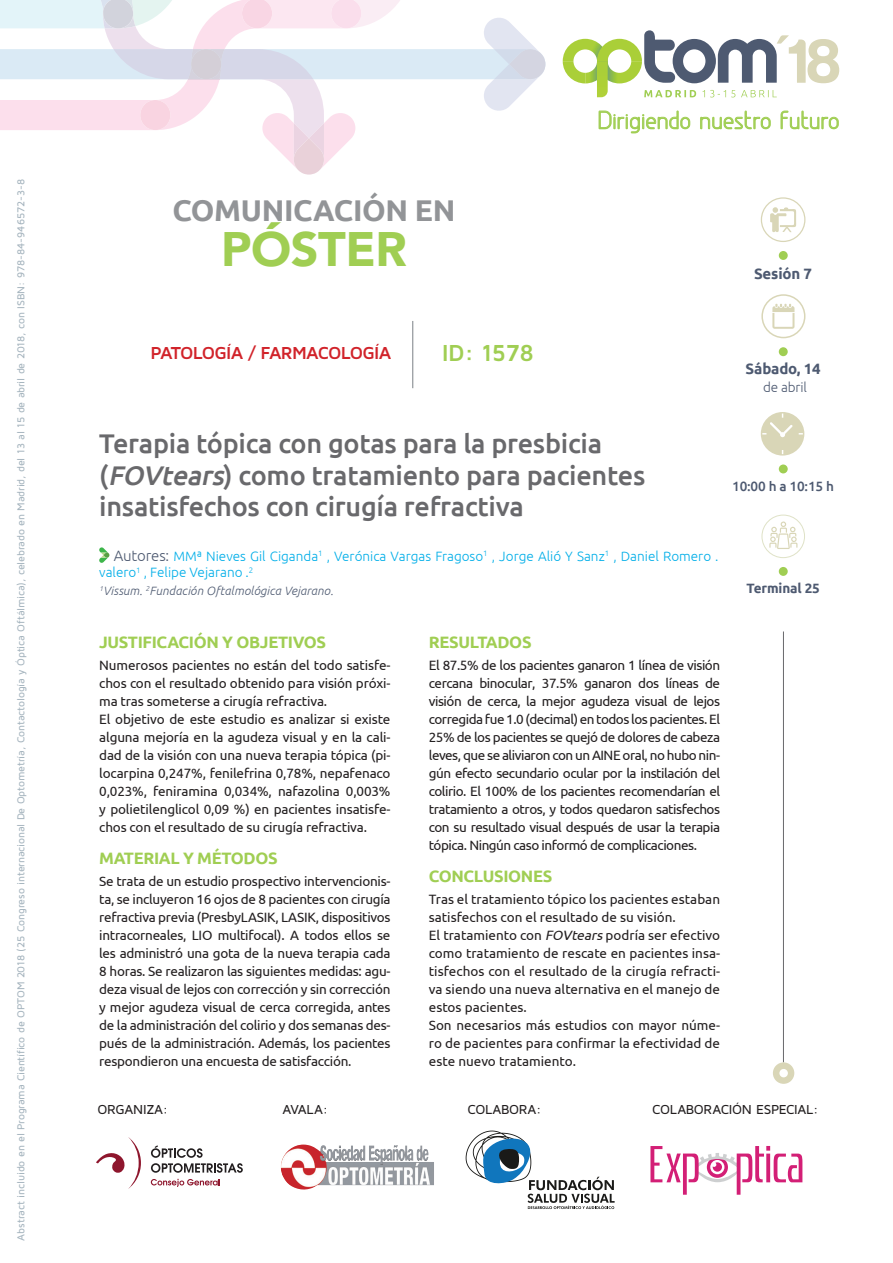
<style>
.page{position:relative;width:893px;height:1263px;background:#fff}
.page>*{position:absolute;margin:0;border:0;box-sizing:border-box;transform-origin:0 0}
.t1{font:900 48.3px "Avenir";letter-spacing:-.01em;color:#a0ce53}
.t2{font:700 30px "Ubuntu";color:#929497}
.t3{font:500 27px/31.5px "Ubuntu";letter-spacing:-.01em;color:#69696c}
.t4{font:700 24px "Maven Pro";letter-spacing:-.02em;color:#a0ce53}
.t5{font:23.4px "Greyscale Basic";color:#a0ce53}
.t6{font:700 18px "Maven Pro";letter-spacing:-.05em;color:#d1232a}
.t7{font:700 16.5px "Ubuntu";letter-spacing:-.02em;color:#a0ce53}
.t8{font:700 15px "Ubuntu";letter-spacing:-.01em;color:#4e5a71}
.t9{font:13.5px/18px "Ubuntu";letter-spacing:-.01em;color:#231f20}
.t10{font:300 13.5px/16.5px "Ubuntu";color:#00aee8}
.t11{font:500 13.5px "Maven Pro";letter-spacing:-.025em;color:#231f20}
.t12{font:500 13.5px "Ubuntu";letter-spacing:-.01em;color:#4e5a71}
.t13{font:700 13.5px "Ubuntu";letter-spacing:-.01em;color:#4e5a71}
.t14{font:300 13.5px "Ubuntu";letter-spacing:-.01em;color:#4e5a71}
.t15{font:italic 300 12px "Ubuntu";letter-spacing:.01em;color:#4e5a71}
.t16{font:500 10.5px "Maven Pro";letter-spacing:-.015em;color:#a5b4be}
.s1{font-style:italic}
.s2{font-size:15px;color:#4e5a71}
</style>
<div class="page">
<svg style="left:563px;top:30px;width:276px;height:67px"></svg>
<svg style="left:599px;top:111px;width:91px;height:22px"></svg>
<svg style="left:700px;top:111px;width:71px;height:18px"></svg>
<svg style="left:781px;top:111px;width:58px;height:18px"></svg>
<svg style="left:0;top:0;width:545px;height:175px"></svg>
<div style="left:761px;top:294px;width:44px;height:44px;border:2px solid #d9d6b7;border-radius:50%"></div>
<div style="left:779px;top:347px;width:9px;height:9px;background:#a0ce53;border-radius:50%"></div>
<div style="left:779px;top:251px;width:9px;height:9px;background:#a0ce53;border-radius:50%"></div>
<svg style="left:772px;top:304px;width:22px;height:25px"></svg>
<div style="left:779px;top:567px;width:9px;height:9px;background:#a0ce53;border-radius:50%"></div>
<div style="left:762px;top:515px;width:43px;height:43px;border:1px solid #dfe2c7;border-radius:50%"></div>
<svg style="left:769px;top:521px;width:28px;height:28px"></svg>
<div style="left:779px;top:464px;width:9px;height:9px;background:#a0ce53;border-radius:50%"></div>
<svg style="left:761px;top:412px;width:43px;height:44px"></svg>
<hr style="left:783px;top:631px;width:1px;height:431px;background:#69696c">
<svg style="left:761px;top:197px;width:44px;height:45px"></svg>
<div style="left:773px;top:1062px;width:21px;height:22px;background:#d9d6b7;border-radius:50%"></div>
<div style="left:779px;top:1069px;width:9px;height:8px;background:#fff;border-radius:50%"></div>
<hr style="left:412px;top:321px;width:1px;height:67px;background:#7a8086">
<svg style="left:151px;top:1145px;width:92px;height:28px"></svg>
<svg style="left:151px;top:1179px;width:69px;height:8px"></svg>
<svg style="left:96px;top:1137px;width:45px;height:52px"></svg>
<img style="left:281px;top:1144px;width:153px;height:46px">
<svg style="left:466px;top:1130px;width:149px;height:79px"></svg>
<svg style="left:650px;top:1146px;width:152px;height:49px"></svg>
<svg style="left:99px;top:547px;width:10px;height:16px"></svg>
<p class="t16" style="left:14px;top:1240px;width:1063px;rotate:-90deg">ABSTRACT INCLUIDO EN EL PROGRAMA CIENTÍFICO DE OPTOM 2018 (25 CONGRESO INTERNACIONAL DE OPTOMETRÍA, CONTACTOLOGÍA Y ÓPTICA OFTÁLMICA), CELEBRADO EN MADRID, DEL 13 AL 15 DE ABRIL DE 2018, CON ISBN: 978-84-946572-3-8</p>
<h2 class="t2" style="left:172px;top:192px;width:21px">comunicación</h2>
<h2 class="t2" style="left:415px;top:192px;width:42px">EN</h2>
<h1 class="t1" style="left:221px;top:208px;width:187px">PÓSTER</h1>
<h3 class="t6" style="left:150px;top:341px;width:243px">PATOLOGÍA / FARMACOLOGÍA</h3>
<h3 class="t4" style="left:442px;top:338px;width:94px">ID: 1578</h3>
<h3 class="t5" style="left:597px;top:106px;width:244px">Dirigiendo nuestro futuro</h3>
<p class="t8" style="left:754px;top:264px;width:60px">Sesión 7</p>
<p class="t8" style="left:745px;top:360px;width:77px">Sábado, 14</p>
<p class="t14" style="left:763px;top:379px;width:45px">de abril</p>
<h3 class="t3" style="left:99px;top:427px;width:548px">Terapia tópica con gotas para la presbicia (<span class="s1">FOVtears</span>) como tratamiento para pacientes insatisfechos con cirugía refractiva</h3>
<p class="t10" style="left:99px;top:547px;width:621px;text-indent:15px"><span class="s2">Autores:</span> MMª Nieves Gil Ciganda<sup>1</sup> , Verónica Vargas Fragoso<sup>1</sup> , Jorge Alió Y Sanz<sup>1</sup> , Daniel Romero . valero<sup>1</sup> , Felipe Vejarano .<sup>2</sup></p>
<p class="t15" style="left:99px;top:583px;width:236px"><sup>1</sup>Vissum. <sup>2</sup>Fundación Oftalmológica Vejarano.</p>
<p class="t7" style="left:99px;top:632px;width:228px">JUSTIFICACIÓN Y OBJETIVOS</p>
<p class="t9" style="left:99px;top:656px;width:293px">Numerosos pacientes no están del todo satisfe&shy;chos con el resultado obtenido para visión próxi&shy;ma tras someterse a cirugía refractiva.<br>El objetivo de este estudio es analizar si existe alguna mejoría en la agudeza visual y en la cali&shy;dad de la visión con una nueva terapia tópica (pi&shy;locarpina 0,247%, fenilefrina 0,78%, nepafenaco 0,023%, feniramina 0,034%, nafazolina 0,003% y polietilenglicol 0,09 %) en pacientes insatisfe&shy;chos con el resultado de su cirugía refractiva.</p>
<p class="t7" style="left:99px;top:848px;width:180px">MATERIAL Y MÉTODOS</p>
<p class="t9" style="left:99px;top:872px;width:293px;text-align:justify">Se trata de un estudio prospectivo intervencionis&shy;ta, se incluyeron 16 ojos de 8 pacientes con cirugía refractiva previa (PresbyLASIK, LASIK, dispositivos intracorneales, LIO multifocal). A todos ellos se les administró una gota de la nueva terapia cada 8 horas. Se realizaron las siguientes medidas: agu&shy;deza visual de lejos con corrección y sin corrección y mejor agudeza visual de cerca corregida, antes de la administración del colirio y dos semanas des&shy;pués de la administración. Además, los pacientes respondieron una encuesta de satisfacción.</p>
<p class="t7" style="left:429px;top:632px;width:104px">RESULTADOS</p>
<p class="t9" style="left:429px;top:656px;width:293px;text-align:justify">El 87.5% de los pacientes ganaron 1 línea de visión cercana binocular, 37.5% ganaron dos líneas de visión de cerca, la mejor agudeza visual de lejos corregida fue 1.0 (decimal) en todos los pacientes. El 25% de los pacientes se quejó de dolores de cabeza leves, que se aliviaron con un AINE oral, no hubo nin&shy;gún efecto secundario ocular por la instilación del colirio. El 100% de los pacientes recomendarían el tratamiento a otros, y todos quedaron satisfechos con su resultado visual después de usar la terapia tópica. Ningún caso informó de complicaciones.</p>
<p class="t7" style="left:429px;top:866px;width:125px">CONCLUSIONES</p>
<p class="t9" style="left:429px;top:890px;width:293px">Tras el tratamiento tópico los pacientes estaban satisfechos con el resultado de su visión.<br>El tratamiento con <span class="s1">FOVtears</span> podría ser efectivo como tratamiento de rescate en pacientes insa&shy;tisfechos con el resultado de la cirugía refracti&shy;va siendo una nueva alternativa en el manejo de estos pacientes.<br>Son necesarios más estudios con mayor núme&shy;ro de pacientes para confirmar la efectividad de este nuevo tratamiento.</p>
<p class="t12" style="left:732px;top:478px;width:103px">10:00 h a 10:15 h</p>
<p class="t13" style="left:747px;top:580px;width:75px">Terminal 25</p>
<p class="t11" style="left:98px;top:1101px;width:72px">ORGANIZA:</p>
<p class="t11" style="left:282px;top:1101px;width:47px">AVALA:</p>
<p class="t11" style="left:467px;top:1101px;width:76px">COLABORA:</p>
<p class="t11" style="left:652px;top:1101px;width:10px">COLABORACIÓN</p>
<p class="t11" style="left:756px;top:1101px;width:38px">ESPECIAL</p>
<p class="t11" style="left:813px;top:1101px;width:7px">:</p>
</div>
